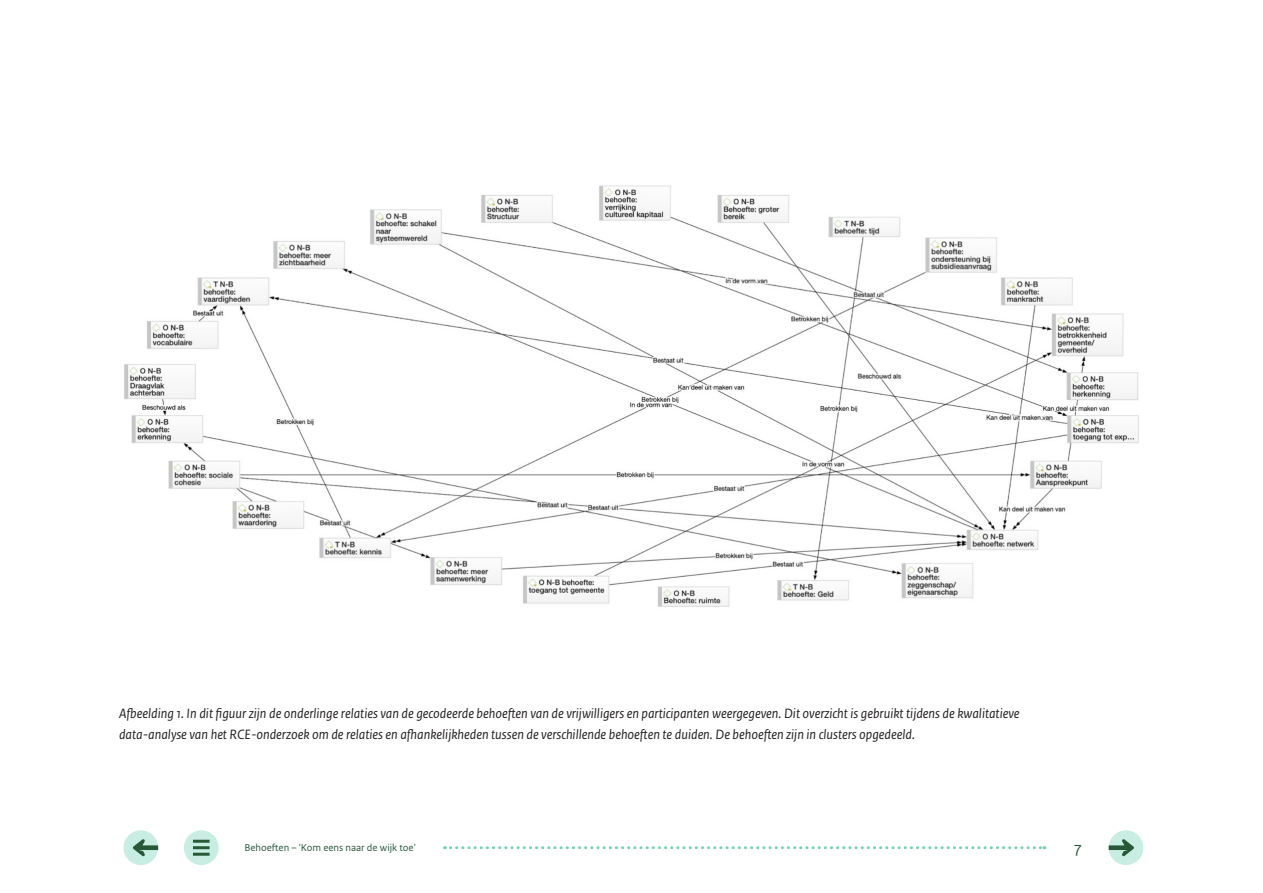
<style>
.page{position:relative;width:1263px;height:893px;background:#fff}
.page>*{position:absolute;margin:0;border:0;box-sizing:border-box;transform-origin:0 0}
.t1{font:16.5px "Rijksoverheid Sans Text";color:#275937}
.t2{font:italic 14.25px/21px "Rijksoverheid Sans Text";color:#231f20}
.t3{font:10.5px "Rijksoverheid Sans Text";color:#275937}
</style>
<div class="page">
<img style="left:124px;top:185px;width:1015px;height:422px">
<svg style="left:444px;top:846px;width:601px;height:3px"></svg>
<div style="left:1109px;top:830px;width:34px;height:35px;background:#c8ede2;border-radius:50%"></div>
<svg style="left:1109px;top:839px;width:25px;height:17px"></svg>
<div style="left:123px;top:830px;width:35px;height:35px;background:#c8ede2;border-radius:50%"></div>
<svg style="left:133px;top:839px;width:25px;height:17px"></svg>
<div style="left:184px;top:830px;width:35px;height:35px;background:#c8ede2;border-radius:50%"></div>
<hr style="left:193px;top:846px;width:17px;height:3px;background:#275937">
<hr style="left:193px;top:840px;width:17px;height:3px;background:#275937">
<hr style="left:193px;top:853px;width:17px;height:3px;background:#275937">
<p class="t2" style="left:119px;top:703px;width:902px">Afbeelding 1. In dit figuur zijn de onderlinge relaties van de gecodeerde behoeften van de vrijwilligers en participanten weergegeven. Dit overzicht is gebruikt tijdens de kwalitatieve data-analyse van het RCE-onderzoek om de relaties en afhankelijkheden tussen de verschillende behoeften te duiden. De behoeften zijn in clusters opgedeeld.</p>
<p class="t3" style="left:244px;top:841px;width:173px">Behoeften – 'Kom eens naar de wijk toe'</p>
<p class="t1" style="left:1073px;top:838px;width:10px">7</p>
</div>
